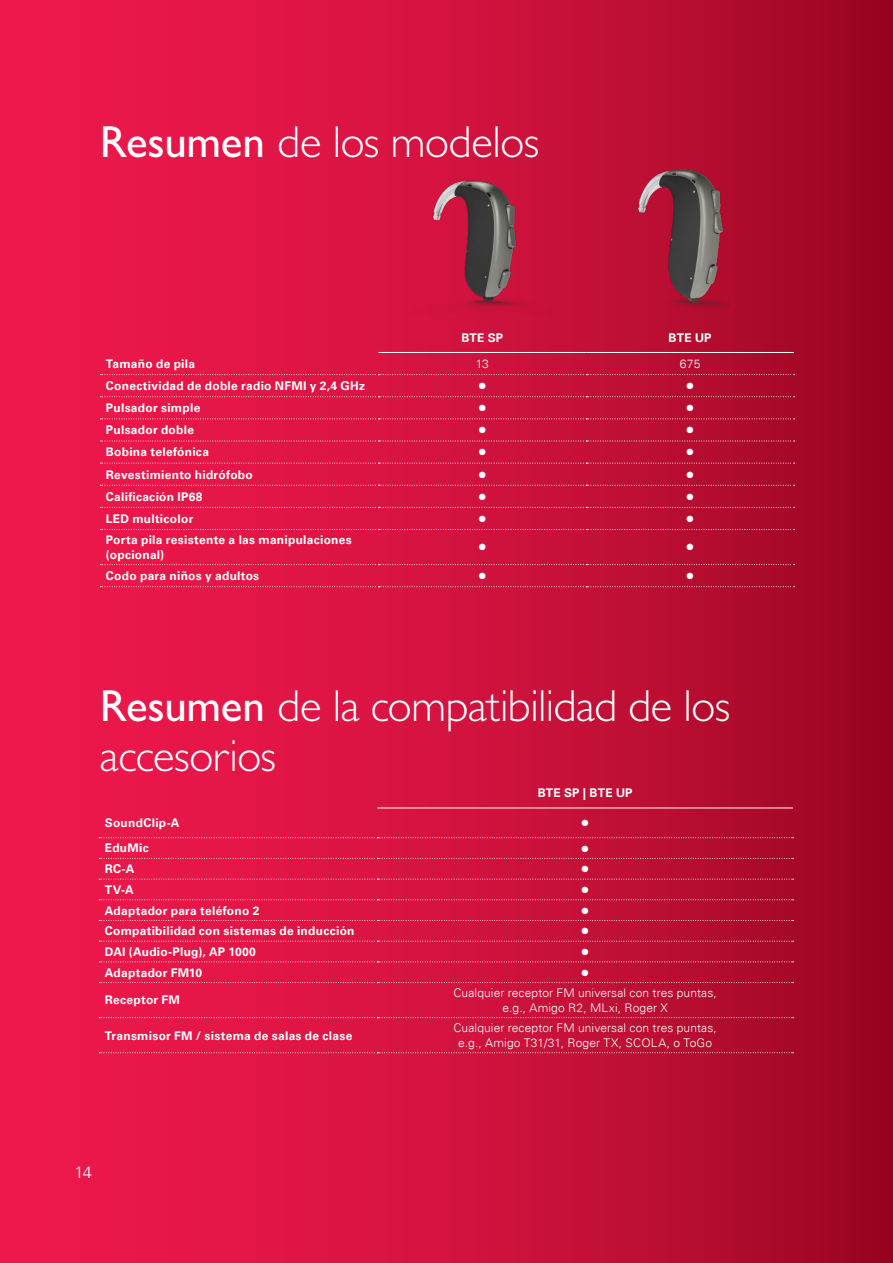
<style>
.page{position:relative;width:893px;height:1263px;background:#fff}
.page>*{position:absolute;margin:0;border:0;box-sizing:border-box;transform-origin:0 0}
.t1{font:300 45px/49.5px "Gill Sans MT Pro";letter-spacing:-.01em;color:#fff}
.t2{font:300 16.5px "Univers Com 45";color:#fff}
.t3{font:700 12px/14.4px "Univers Com 65";letter-spacing:.02em;color:#fff}
.t4{font:300 12px/14.4px "Univers Com 45";letter-spacing:.01em;color:#fff;text-align:center}
.t5{font:9px "Zapf Dingbats ITC";color:#fff}
.s1{font-weight:500}
</style>
<div class="page">
<div style="left:0;top:0;width:893px;height:1263px;background:linear-gradient(to right,#f91b53,#a20826)"></div>
<img style="left:326px;top:154px;width:244px;height:184px">
<img style="left:608px;top:154px;width:166px;height:184px">
<svg style="left:99px;top:837px;width:695px;height:1px"></svg>
<svg style="left:99px;top:858px;width:695px;height:1px"></svg>
<svg style="left:99px;top:879px;width:695px;height:1px"></svg>
<svg style="left:99px;top:899px;width:695px;height:1px"></svg>
<svg style="left:99px;top:920px;width:695px;height:1px"></svg>
<svg style="left:99px;top:941px;width:695px;height:1px"></svg>
<svg style="left:99px;top:961px;width:695px;height:1px"></svg>
<svg style="left:99px;top:982px;width:695px;height:1px"></svg>
<svg style="left:99px;top:1017px;width:695px;height:1px"></svg>
<svg style="left:99px;top:1052px;width:695px;height:1px"></svg>
<hr style="left:377px;top:807px;width:416px;height:1px;background:#fff">
<hr style="left:378px;top:352px;width:208px;height:1px;background:#fff">
<hr style="left:586px;top:352px;width:208px;height:1px;background:#fff">
<svg style="left:100px;top:374px;width:695px;height:1px"></svg>
<svg style="left:100px;top:396px;width:695px;height:1px"></svg>
<svg style="left:100px;top:418px;width:695px;height:1px"></svg>
<svg style="left:100px;top:441px;width:695px;height:1px"></svg>
<svg style="left:100px;top:463px;width:695px;height:1px"></svg>
<svg style="left:100px;top:485px;width:695px;height:1px"></svg>
<svg style="left:100px;top:507px;width:695px;height:1px"></svg>
<svg style="left:100px;top:529px;width:695px;height:1px"></svg>
<svg style="left:100px;top:564px;width:695px;height:1px"></svg>
<svg style="left:100px;top:586px;width:695px;height:1px"></svg>
<h1 class="t1" style="left:100px;top:117px;width:441px"><span class="s1">Resumen</span> de los modelos</h1>
<p class="t3" style="left:461px;top:331px;width:43px">BTE SP</p>
<p class="t3" style="left:669px;top:331px;width:44px">BTE UP</p>
<p class="t3" style="left:106px;top:356px;width:91px">Tamaño de pila</p>
<p class="t4" style="left:476px;top:356px;width:15px">13</p>
<p class="t4" style="left:680px;top:356px;width:22px">675</p>
<p class="t3" style="left:106px;top:379px;width:261px">Conectividad de doble radio NFMI y 2,4 GHz</p>
<p class="t5" style="left:479px;top:382px;width:9px">●</p>
<p class="t5" style="left:687px;top:382px;width:9px">●</p>
<p class="t3" style="left:106px;top:401px;width:96px">Pulsador simple</p>
<p class="t5" style="left:479px;top:404px;width:9px">●</p>
<p class="t5" style="left:687px;top:404px;width:9px">●</p>
<p class="t3" style="left:106px;top:423px;width:90px">Pulsador doble</p>
<p class="t5" style="left:479px;top:426px;width:9px">●</p>
<p class="t5" style="left:687px;top:426px;width:9px">●</p>
<p class="t3" style="left:106px;top:445px;width:105px">Bobina telefónica</p>
<p class="t5" style="left:479px;top:448px;width:9px">●</p>
<p class="t5" style="left:687px;top:448px;width:9px">●</p>
<p class="t3" style="left:106px;top:467px;width:148px">Revestimiento hidrófobo</p>
<p class="t5" style="left:479px;top:470px;width:9px">●</p>
<p class="t5" style="left:687px;top:470px;width:9px">●</p>
<p class="t3" style="left:106px;top:489px;width:98px">Calificación IP68</p>
<p class="t5" style="left:479px;top:492px;width:9px">●</p>
<p class="t5" style="left:687px;top:492px;width:9px">●</p>
<p class="t3" style="left:106px;top:511px;width:89px">LED multicolor</p>
<p class="t5" style="left:479px;top:514px;width:9px">●</p>
<p class="t5" style="left:687px;top:514px;width:9px">●</p>
<p class="t3" style="left:106px;top:533px;width:247px">Porta pila resistente a las manipulaciones (opcional)</p>
<p class="t5" style="left:479px;top:543px;width:9px">●</p>
<p class="t5" style="left:687px;top:543px;width:9px">●</p>
<p class="t3" style="left:106px;top:569px;width:155px">Codo para niños y adultos</p>
<p class="t5" style="left:479px;top:572px;width:9px">●</p>
<p class="t5" style="left:687px;top:572px;width:9px">●</p>
<h1 class="t1" style="left:100px;top:680px;width:632px"><span class="s1">Resumen</span> de la compatibilidad de los accesorios</h1>
<p class="t3" style="left:538px;top:786px;width:96px">BTE SP | BTE UP</p>
<p class="t3" style="left:105px;top:816px;width:76px">SoundClip-A</p>
<p class="t5" style="left:582px;top:819px;width:9px">●</p>
<p class="t3" style="left:105px;top:841px;width:45px">EduMic</p>
<p class="t5" style="left:582px;top:844px;width:9px">●</p>
<p class="t3" style="left:105px;top:862px;width:31px">RC-A</p>
<p class="t5" style="left:582px;top:865px;width:9px">●</p>
<p class="t3" style="left:105px;top:882px;width:30px">TV-A</p>
<p class="t5" style="left:582px;top:885px;width:9px">●</p>
<p class="t3" style="left:105px;top:903px;width:156px">Adaptador para teléfono 2</p>
<p class="t5" style="left:582px;top:906px;width:9px">●</p>
<p class="t3" style="left:105px;top:924px;width:251px">Compatibilidad con sistemas de inducción</p>
<p class="t5" style="left:582px;top:927px;width:9px">●</p>
<p class="t3" style="left:105px;top:944px;width:152px">DAI (Audio-Plug), AP 1000</p>
<p class="t5" style="left:582px;top:948px;width:9px">●</p>
<p class="t3" style="left:105px;top:965px;width:99px">Adaptador FM10</p>
<p class="t5" style="left:582px;top:968px;width:9px">●</p>
<p class="t3" style="left:105px;top:993px;width:77px">Receptor FM</p>
<p class="t4" style="left:453px;top:986px;width:265px">Cualquier receptor FM universal con tres puntas, e.g., Amigo R2, MLxi, Roger X</p>
<p class="t3" style="left:105px;top:1028px;width:249px">Transmisor FM / sistema de salas de clase</p>
<p class="t4" style="left:453px;top:1021px;width:265px">Cualquier receptor FM universal con tres puntas, e.g., Amigo T31/31, Roger TX, SCOLA, o ToGo</p>
<h2 class="t2" style="left:74px;top:1162px;width:19px">14</h2>
</div>
